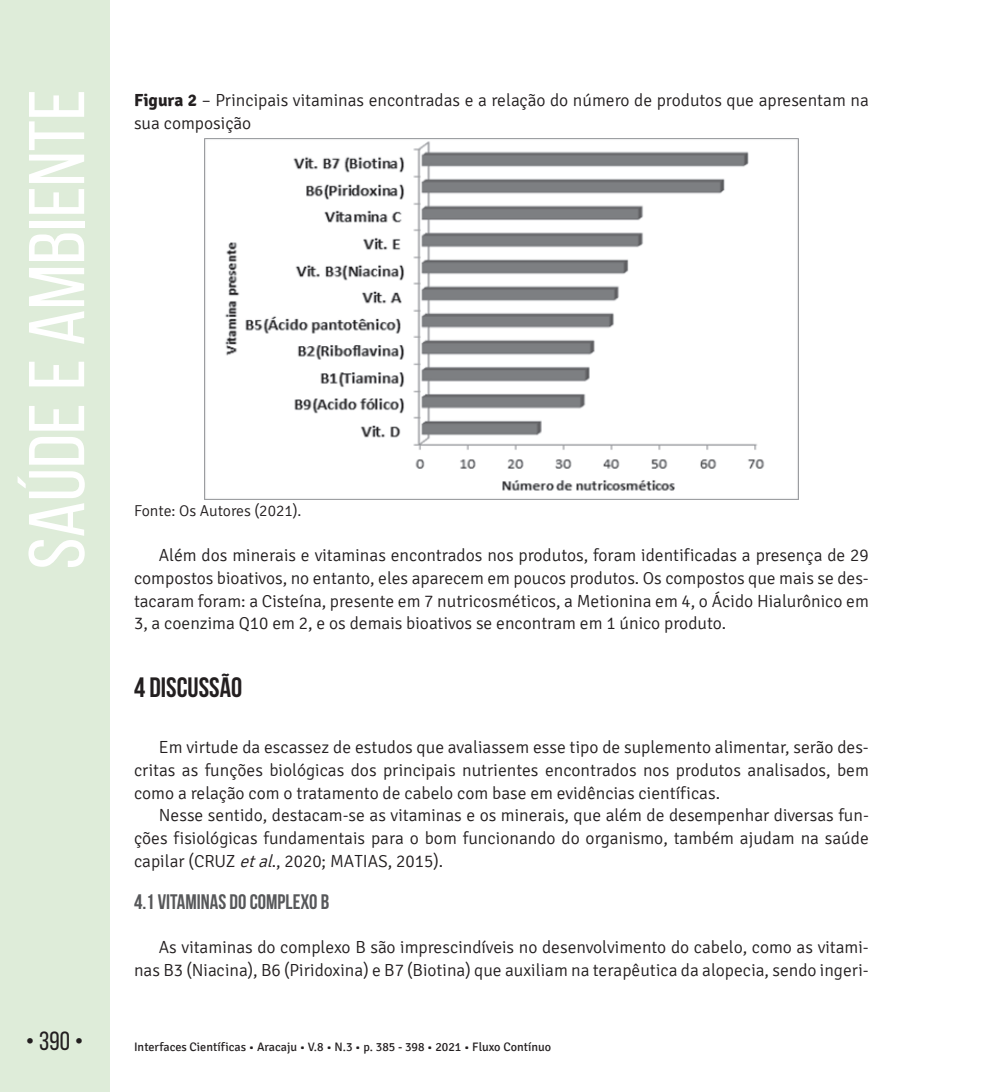
<style>
.page{position:relative;width:993px;height:1092px;background:#fff}
.page>*{position:absolute;margin:0;border:0;box-sizing:border-box;transform-origin:0 0}
.t1{font:78.75px "Bebas Neue";color:#fff;scale:1.09 1}
.t2{font:700 28px "Bebas Neue";color:#231f20}
.t3{font:26.25px "Bebas Neue";color:#231f20}
.t4{font:700 21px "Bebas Neue";color:#57585a}
.t5{font:300 17.5px/22.8px "Signika";color:#231f20;text-align:justify}
.t6{font:300 15.75px "Signika";color:#231f20}
.t7{font:12.25px "Signika";color:#231f20}
.s1{font-weight:700}
.s2{font-style:italic}
</style>
<div class="page">
<div style="left:0;top:0;width:109px;height:1091px;background:#deecd9"></div>
<img style="left:204px;top:138px;width:594px;height:361px">
<h1 class="t1" style="left:14px;top:569px;width:442px;rotate:-90deg">Saúde e Ambiente</h1>
<p class="t5" style="left:134px;top:89px;width:736px"><span class="s1">Figura 2</span> – Principais vitaminas encontradas e a relação do número de produtos que apresentam na sua composição</p>
<p class="t6" style="left:134px;top:501px;width:169px">Fonte: Os Autores (2021).</p>
<p class="t5" style="left:134px;top:544px;width:736px;text-indent:25px">Além dos minerais e vitaminas encontrados nos produtos, foram identificadas a presença de 29 compostos bi oativos, no entanto, eles aparecem em poucos produtos. Os compostos que mais se des&shy;tacaram foram: a Cisteína, presente em 7 nutricosméticos, a Metionina em 4, o Ácido Hialurônico em 3, a coenzima Q10 em 2, e os demais bioativos se encontram em 1 único produto.</p>
<h2 class="t2" style="left:134px;top:671px;width:110px">4 DISCUSSÃO</h2>
<p class="t5" style="left:134px;top:736px;width:736px;text-indent:25px">Em virtude da escassez de estudos que avaliassem esse tipo de suplemento alimentar, serão des&shy;critas as funções biológicas dos principais nutrientes encontrados nos produtos analisados, bem como a relação com o tratamento de cabelo com base em evidências científicas.</p>
<p class="t5" style="left:134px;top:804px;width:736px;text-indent:25px">Nesse sentido, destacam-se as vitaminas e os minerais, que além de desempenhar diversas fun&shy;ções fisiológicas fundamentais para o bom funcionando do organismo, também ajudam na saúde capilar (CRUZ <span class="s2">etal</span>., 2020; MATIAS, 2015).</p>
<p class="t4" style="left:134px;top:890px;width:197px">4.1 VITAMINAS DO COMPLEXO B</p>
<p class="t5" style="left:134px;top:936px;width:736px;text-align:right">As vitaminas do complexo B são imprescindíveis no desenvolvimento do cabelo, como as vitami&shy;nas B3 (Niacina), B6 (Piridoxina) e B7 (Biotina) que auxiliam na terapêutica da alopecia, sendo ingeri-</p>
<h3 class="t3" style="left:26px;top:1026px;width:59px">• 390 •</h3>
<p class="t7" style="left:134px;top:1040px;width:418px">Interfaces Científicas • Aracaju • V.8 • N.3 • p. 385 - 398 • 2021 • Fluxo Contínuo</p>
</div>
